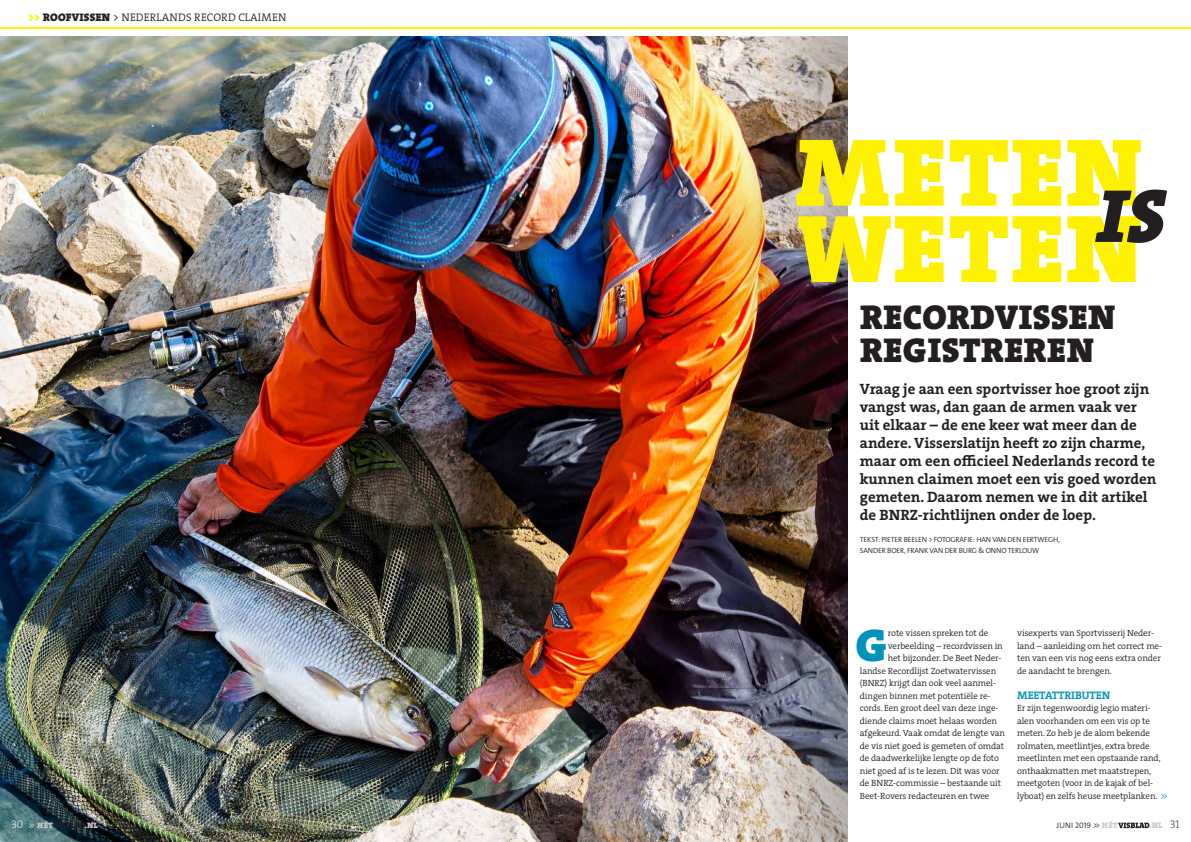
<style>
.page{position:relative;width:1191px;height:842px;background:#fff}
.page>*{position:absolute;margin:0;border:0;box-sizing:border-box;transform-origin:0 0}
.t1{font:97.3px/76.3px "The Serif HP9 Blk";letter-spacing:.02em;color:#fff101}
.t2{font:46px "The Serif HP9 Blk";color:#0093ba}
.t3{font:34.7px/32.7px "The Serif HP9 Blk";letter-spacing:.015em;color:#231f20}
.t4{font:15px/18px "The Serif HP7 Bld";color:#231f20}
.t5{font:11px "The Serif HP4 Se Lig";letter-spacing:.015em;color:#231f20}
.t6{font:11px "The Serif HP7 Bld";letter-spacing:-.01em;color:#0093ba}
.t7{font:9px/12.5px "The Serif HP4 Se Lig";letter-spacing:-.01em;color:#231f20}
.t8{font:8px "The Serif HP9 Blk";letter-spacing:.03em;color:#cdc9c8}
.t9{font:300 8px "The Sans Os F";letter-spacing:.015em;color:#231f20}
.t10{font:300 7.5px/11px "The Sans Os F";letter-spacing:-.02em;color:#231f20}
.s1{font-family:"The Serif HP9 Blk";color:#fff101}
.s2{font-family:"The Serif HP9 Blk"}
.s3{font-family:"The Sans Os F";font-weight:300;font-size:8.5px;color:#0093ba}
.s4{font-family:"The Serif HP2 Ex Lig";font-size:11px;color:#fff}
.s5{font-family:"The Sans Os F";font-weight:300;color:#fff}
.s6{font-family:"The Serif HP9 Blk";font-weight:400;color:#cdc9c8}
.s7{font-family:"The Serif HP2 Ex Lig";font-size:11px;color:#231f20}
</style>
<div class="page">
<img style="left:0;top:36px;width:703px;height:806px">
<svg style="left:1118px;top:822px;width:31px;height:6px"></svg>
<svg style="left:54px;top:822px;width:31px;height:6px"></svg>
<hr style="left:0;top:27px;width:1191px;height:2px;background:#fff101">
<img style="left:703px;top:36px;width:145px;height:806px">
<p class="t5" style="left:28px;top:10px;width:259px"><span class="s1">&gt;&gt;</span> <span class="s2">ROOFVISSEN</span> &gt; NEDERLANDS RECORD CLAIMEN</p>
<h1 class="t1" style="left:795px;top:133px;width:371px">METEN<br>WETEN<sup>IS</sup></h1>
<h3 class="t3" style="left:860px;top:301px;width:257px">RECORDVISSEN<br>REGISTREREN</h3>
<p class="t4" style="left:860px;top:380px;width:298px">Vraag je aan een sportvisser hoe groot zijn vangst was, dan gaan de armen vaak ver uit elkaar – de ene keer wat meer dan de andere. Visserslatijn heeft zo zijn charme, maar om een officieel Nederlands record te kunnen claimen moet een vis goed worden gemeten. Daarom nemen we in dit artikel de BNRZ-richtlijnen onder de loep.</p>
<p class="t10" style="left:860px;top:534px;width:201px">TEKST: PIETER BEELEN &gt; FOTOGRAFIE: HAN VAN DEN EERTWEGH,<br>SANDER BOER, FRANK VAN DER BURG &amp; ONNO TERLOUW</p>
<h2 class="t2" style="left:855px;top:614px;width:33px">G</h2>
<p class="t7" style="left:887px;top:627px;width:102px">rote vissen spreken tot de</p>
<p class="t7" style="left:887px;top:639px;width:117px">verbeelding – recordvissen in</p>
<p class="t7" style="left:887px;top:652px;width:115px">het bijzonder. De Beet Neder-</p>
<p class="t7" style="left:860px;top:664px;width:138px">landse Recordlijst Zoetwatervissen</p>
<p class="t7" style="left:860px;top:677px;width:138px">(BNRZ) krijgt dan ook veel aanmel-</p>
<p class="t7" style="left:860px;top:689px;width:132px">dingen binnen met potentiële re-</p>
<p class="t7" style="left:860px;top:702px;width:140px">cords. Een groot deel van deze inge-</p>
<p class="t7" style="left:860px;top:714px;width:139px">diende claims moet helaas worden</p>
<p class="t7" style="left:860px;top:727px;width:147px">afgekeurd. Vaak omdat de lengte van</p>
<p class="t7" style="left:860px;top:739px;width:146px">de vis niet goed is gemeten of omdat</p>
<p class="t7" style="left:860px;top:752px;width:141px">de daadwerkelijke lengte op de foto</p>
<p class="t7" style="left:860px;top:764px;width:141px">niet goed af is te lezen. Dit was voor</p>
<p class="t7" style="left:860px;top:777px;width:143px">de BNRZ-commissie – bestaande uit</p>
<p class="t7" style="left:860px;top:789px;width:131px">Beet-Rovers redacteuren en twee</p>
<p class="t7" style="left:1017px;top:627px;width:146px">visexperts van Sportvisserij Neder&shy;land – aanleiding om het correct me&shy;ten van een vis nog eens extra onder de aandacht te brengen.</p>
<p class="t6" style="left:1017px;top:687px;width:94px">MEETATTRIBUTEN</p>
<p class="t7" style="left:1017px;top:702px;width:145px">Er zijn tegenwoordig legio materi&shy;alen voorhanden om een vis op te meten. Zo heb je de alom bekende rolmaten, meetlintjes, extra brede meetlinten met een opstaande rand, onthaakmatten met maatstrepen, meetgoten (voor in de kajak of bel-</p>
<p class="t7" style="left:1017px;top:789px;width:152px">lyboat) en zelfs heuse meetplanken. <span class="s3">&gt;&gt;</span></p>
<p class="t8" style="left:11px;top:820px;width:43px"><span class="s4">30</span> <span class="s5">&gt;&gt;</span> HÉT</p>
<p class="t8" style="left:85px;top:820px;width:15px">.NL</p>
<p class="t9" style="left:1056px;top:820px;width:63px">JUNI 2019 &gt;&gt; <span class="s6">HÉT</span></p>
<p class="t8" style="left:1149px;top:820px;width:32px">.NL <span class="s7">31</span></p>
</div>
